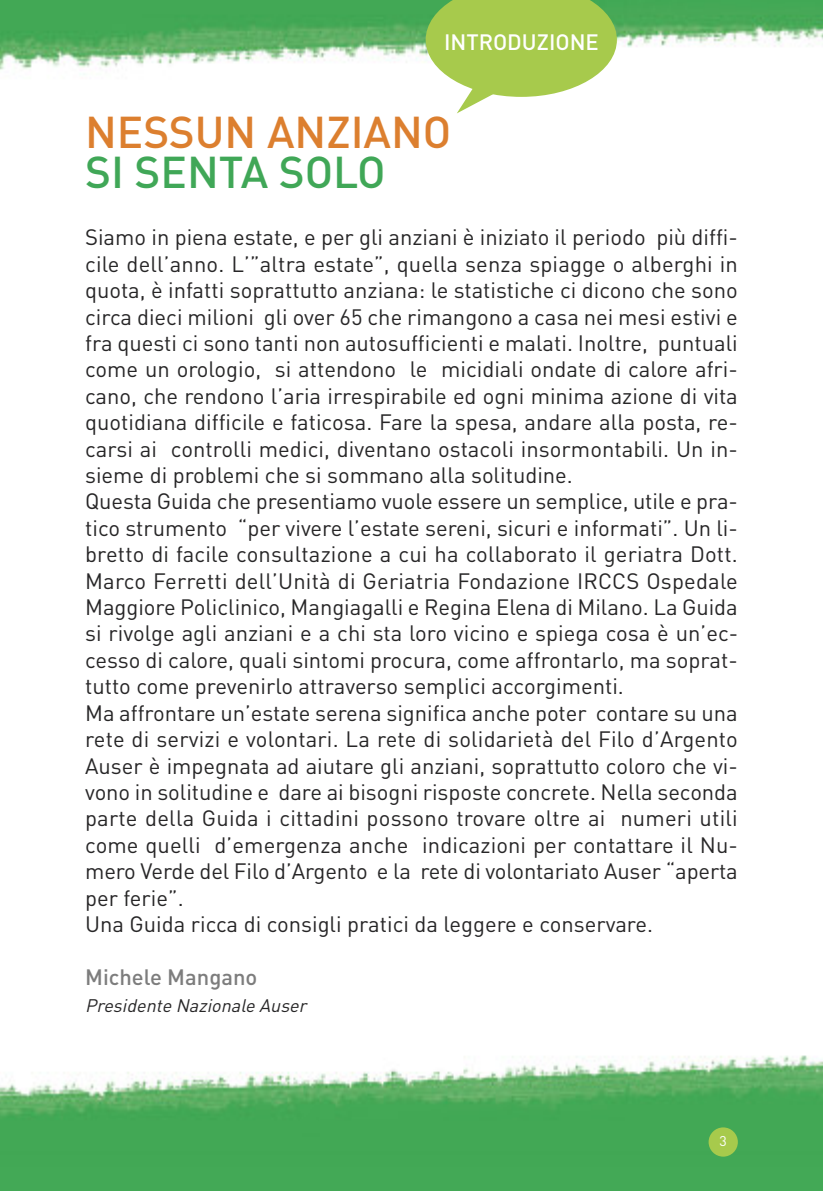
<style>
.page{position:relative;width:823px;height:1191px;background:#fff}
.page>*{position:absolute;margin:0;border:0;box-sizing:border-box;transform-origin:0 0}
.t1{font:500 44px "DIN";color:#dc7f2f}
.t2{font:500 44px "DIN";color:#40a757}
.t3{font:22px/26.4px "DIN";color:#272627}
.t4{font:500 22px "DIN";color:#7d7d7d}
.t5{font:500 22px "DIN";color:#fff}
.t6{font:italic 18px "DIN";color:#272627}
.t7{font:14px "DIN";color:#fff}
</style>
<div class="page">
<img style="left:0;top:0;width:822px;height:1191px">
<div style="left:708px;top:1127px;width:29px;height:29px;background:#a7ca4c;border-radius:50%"></div>
<svg style="left:425px;top:0;width:191px;height:113px"></svg>
<p class="t5" style="left:443px;top:29px;width:156px">INTRODUZIONE</p>
<h1 class="t1" style="left:85px;top:107px;width:367px">NESSUN ANZIANO</h1>
<h1 class="t2" style="left:85px;top:147px;width:302px">SI SENTA SOLO</h1>
<p class="t3" style="left:85px;top:224px;width:654px">Siamo in piena estate, e per gli anziani è iniziato il periodo più diffi&shy;cile dell’anno. L’”altra estate”, quella senza spiagge o alberghi in quota, è infatti soprattutto anziana: le statistiche ci dicono che sono circa dieci milioni gli over 65 che rimangono a casa nei mesi estivi e fra questi ci sono tanti non autosufficienti e malati. Inoltre, puntuali come un orologio, si attendono le micidiali ondate di calore afri&shy;cano, che rendono l’aria irrespirabile ed ogni minima azione di vita quotidiana difficile e faticosa. Fare la spesa, andare alla posta, re&shy;carsi ai controlli medici, diventano ostacoli insormontabili. Un in&shy;sieme di problemi che si sommano alla solitudine.<br>Questa Guida che presentiamo vuole essere un semplice, utile e pra&shy;tico strumento “per vivere l’estate sereni, sicuri e informati”. Un li&shy;bretto di facile consultazione a cui ha collaborato il geriatra Dott.<br>Marco Ferretti dell’Unità di Geriatria Fondazione IRCCS Ospedale Maggiore Policlinico, Mangiagalli e Regina Elena di Milano. La Guida si rivolge agli anziani e a chi sta loro vicino e spiega cosa è un’ec&shy;cesso di calore, quali sintomi procura, come affrontarlo, ma soprat&shy;tutto come prevenirlo attraverso semplici accorgimenti.<br>Ma affrontare un’estate serena significa anche poter contare su una rete di servizi e volontari. La rete di solidarietà del Filo d’Argento Auser è impegnata ad aiutare gli anziani, soprattutto coloro che vi&shy;vono in solitudine e dare ai bisogni risposte concrete. Nella seconda parte della Guida i cittadini possono trovare oltre ai numeri utili come quelli d’emergenza anche indicazioni per contattare il Nu&shy;mero Verde del Filo d’Argento e la rete di volontariato Auser “aperta per ferie”.<br>Una Guida ricca di consigli pratici da leggere e conservare.</p>
<p class="t4" style="left:85px;top:964px;width:174px">Michele Mangano</p>
<p class="t6" style="left:85px;top:994px;width:226px">Presidente Nazionale Auser</p>
<p class="t7" style="left:719px;top:1132px;width:9px">3</p>
</div>
